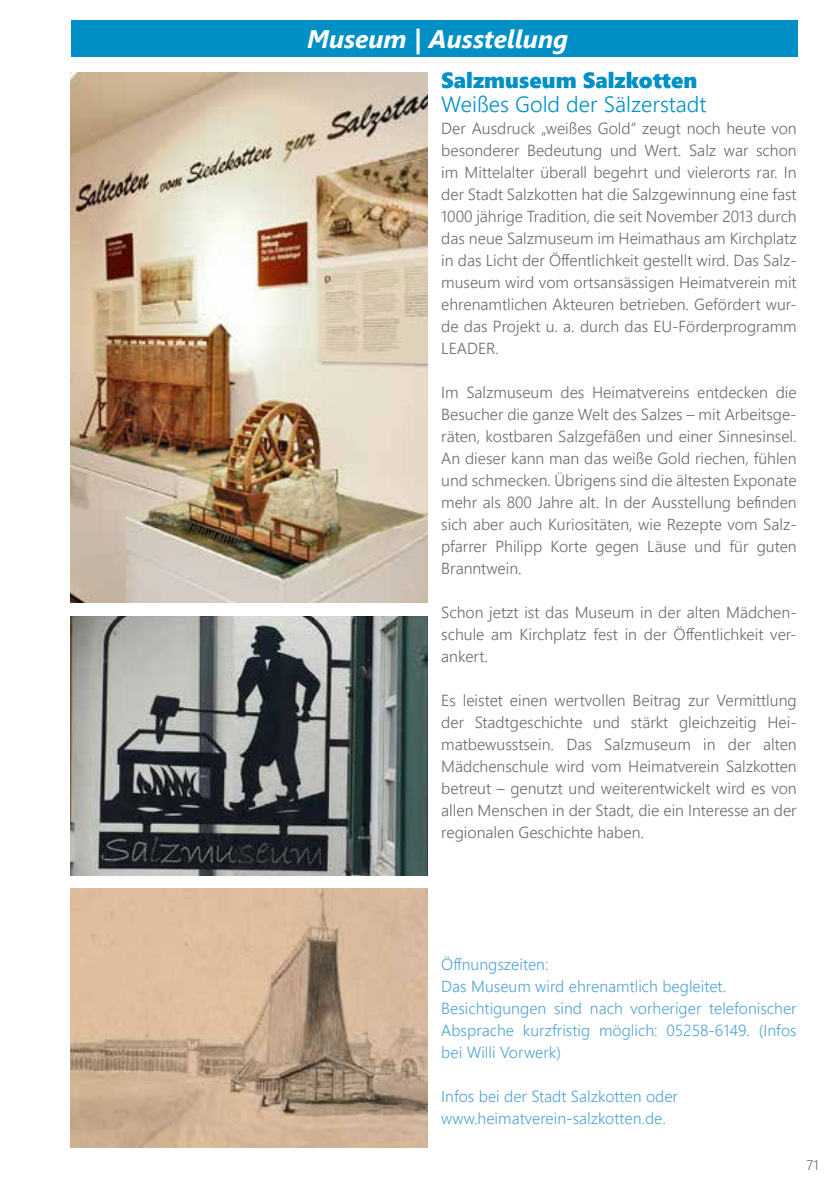
<style>
.page{position:relative;width:840px;height:1191px;background:#fff}
.page>*{position:absolute;margin:0;border:0;box-sizing:border-box;transform-origin:0 0}
.t1{font:italic 700 25.4px "Segoe UI";color:#fff}
.t2{font:300 22px "Segoe UI";color:#0090c5}
.t3{font:22px "Segoe UI Black";color:#0090c5}
.t4{font:300 16px/22px "Segoe UI";color:#6b6b6a;text-align:justify}
.t5{font:300 16px/22px "Segoe UI";color:#53a4d2}
.t6{font:300 14px "Segoe UI";color:#6b6b6a}
</style>
<div class="page">
<div style="left:71px;top:21px;width:726px;height:36px;background:#0090c5"></div>
<img style="left:71px;top:72px;width:356px;height:530px">
<img style="left:71px;top:617px;width:356px;height:258px">
<img style="left:71px;top:889px;width:356px;height:258px">
<h1 class="t1" style="left:307px;top:21px;width:263px">Museum | Ausstellung</h1>
<h2 class="t3" style="left:441px;top:64px;width:257px">Salzmuseum Salzkotten</h2>
<h2 class="t2" style="left:441px;top:86px;width:267px">Weißes Gold der Sälzerstadt</h2>
<p class="t4" style="left:441px;top:117px;width:357px">Der Ausdruck „weißes Gold“ zeugt noch heute von besonderer Bedeutung und Wert. Salz war schon im Mittelalter überall begehrt und vielerorts rar. In der Stadt Salzkotten hat die Salzgewinnung eine fast 1000 jährige Tradition, die seit November 2013 durch das neue Salzmuseum im Heimathaus am Kirchplatz in das Licht der Öffentlichkeit gestellt wird. Das Salz&shy;museum wird vom ortsansässigen Heimatverein mit ehrenamtlichen Akteuren betrieben. Gefördert wur&shy;de das Projekt u. a. durch das EU-Förderprogramm LEADER.</p>
<p class="t4" style="left:441px;top:381px;width:357px">Im Salzmuseum des Heimatvereins entdecken die Besucher die ganze Welt des Salzes – mit Arbeitsge&shy;räten, kostbaren Salzgefäßen und einer Sinnesinsel.<br>An dieser kann man das weiße Gold riechen, fühlen und schmecken. Übrigens sind die ältesten Exponate mehr als 800 Jahre alt. In der Ausstellung befinden sich aber auch Kuriositäten, wie Rezepte vom Salz&shy;pfarrer Philipp Korte gegen Läuse und für guten Branntwein.</p>
<p class="t4" style="left:441px;top:601px;width:357px">Schon jetzt ist das Museum in der alten Mädchen&shy;schule am Kirchplatz fest in der Öffentlichkeit ver&shy;ankert.</p>
<p class="t4" style="left:441px;top:689px;width:357px">Es leistet einen wertvollen Beitrag zur Vermittlung der Stadtgeschichte und stärkt gleichzeitig Hei&shy;matbewusstsein. Das Salzmuseum in der alten Mädchenschule wird vom Heimatverein Salzkotten betreut – genutzt und weiterentwickelt wird es von allen Menschen in der Stadt, die ein Interesse an der regionalen Geschichte haben.</p>
<p class="t5" style="left:441px;top:953px;width:357px">Öffnungszeiten:<br>Das Museum wird ehrenamtlich begleitet.<br>Besichtigungen sind nach vorheriger telefonischer Absprache kurzfristig möglich: 05258-6149. (Infos bei Willi Vorwerk)</p>
<p class="t5" style="left:441px;top:1085px;width:238px">Infos bei der Stadt Salzkotten oder www.heimatverein-salzkotten.de.</p>
<p class="t6" style="left:805px;top:1153px;width:14px">71</p>
</div>
